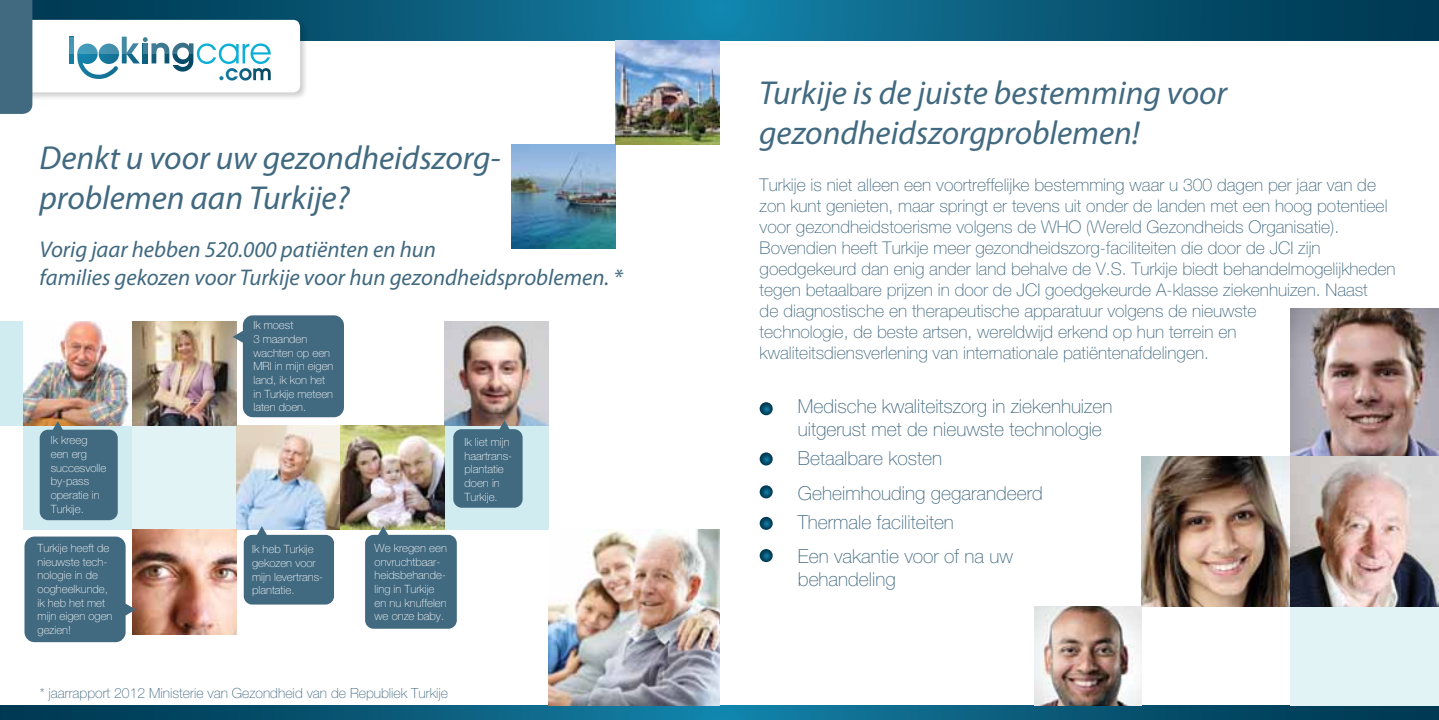
<style>
.page{position:relative;width:1439px;height:720px;background:#fff}
.page>*{position:absolute;margin:0;border:0;box-sizing:border-box;transform-origin:0 0}
.t1{font:italic 33.25px/39.9px "Myriad Pro";color:#416980}
.t2{font:italic 22.75px/27.3px "Myriad Pro";color:#416980}
.t3{font:100 19.25px/23.1px "Helvetica Neu";color:#416980}
.t4{font:100 17.5px/21px "Helvetica Neu";color:#416980}
.t5{font:100 14px "Helvetica Neu";color:#416980}
.t6{font:100 11.38px/13.7px "Helvetica Neu";color:#fff}
</style>
<div class="page">
<svg style="left:300px;top:0;width:1139px;height:40px;background:#0a5e7e"></svg>
<svg style="left:0;top:705px;width:1439px;height:14px;background:#0b5a78"></svg>
<div style="left:0;top:18px;width:309px;height:83px;background:#000;opacity:.2"></div>
<svg style="left:0;top:0;width:300px;height:114px"></svg>
<img style="left:511px;top:144px;width:104px;height:105px">
<img style="left:615px;top:40px;width:104px;height:104px">
<div style="left:445px;top:425px;width:104px;height:104px;background:#d0ecf0"></div>
<div style="left:23px;top:425px;width:109px;height:104px;background:#d0ecf0"></div>
<div style="left:0;top:321px;width:24px;height:104px;background:#d0ecf0"></div>
<div style="left:132px;top:425px;width:104px;height:104px;background:#e2f3f5"></div>
<img style="left:24px;top:321px;width:212px;height:104px">
<img style="left:236px;top:425px;width:209px;height:104px">
<img style="left:132px;top:529px;width:104px;height:105px">
<img style="left:445px;top:321px;width:104px;height:104px">
<svg style="left:233px;top:315px;width:111px;height:102px;background:#507488"></svg>
<svg style="left:24px;top:536px;width:112px;height:106px;background:#507286"></svg>
<svg style="left:453px;top:420px;width:69px;height:87px;background:#4b6f83"></svg>
<svg style="left:365px;top:526px;width:92px;height:102px;background:#4f7386"></svg>
<svg style="left:40px;top:421px;width:78px;height:99px;background:#4c6f82"></svg>
<svg style="left:244px;top:526px;width:90px;height:78px;background:#52778c"></svg>
<img style="left:549px;top:529px;width:170px;height:175px">
<div style="left:1290px;top:606px;width:149px;height:99px;background:#e2f3f5"></div>
<img style="left:1141px;top:456px;width:297px;height:150px">
<img style="left:1290px;top:309px;width:149px;height:149px">
<img style="left:1035px;top:606px;width:106px;height:99px">
<svg style="left:759px;top:402px;width:13px;height:13px"></svg>
<svg style="left:759px;top:452px;width:13px;height:13px"></svg>
<svg style="left:759px;top:485px;width:13px;height:13px"></svg>
<svg style="left:759px;top:516px;width:13px;height:13px"></svg>
<svg style="left:759px;top:549px;width:13px;height:13px"></svg>
<h1 class="t1" style="left:40px;top:137px;width:463px">Denkt u voor uw gezondheidszorg&shy;problemen aan Turkije?</h1>
<h2 class="t2" style="left:40px;top:235px;width:585px">Vorig jaar hebben 520.000 patiënten en hun<br>families gekozen voor Turkije voor hun gezondheidsproblemen. *</h2>
<p class="t6" style="left:51px;top:433px;width:57px">Ik kreeg een erg succesvolle by-pass operatie in<br>Turkije.</p>
<p class="t6" style="left:38px;top:541px;width:76px">Turkije heeft de nieuwste tech&shy;nologie in de oogheelkunde, ik heb het met mijn eigen ogen gezien!</p>
<p class="t6" style="left:253px;top:318px;width:82px">Ik moest<br>3 maanden wachten op een<br>MRI in mijn eigen land, ik kon het in Turkije meteen laten doen.</p>
<p class="t6" style="left:252px;top:542px;width:73px">Ik heb Turkije gekozen voor mijn levertrans&shy;plantatie.</p>
<p class="t6" style="left:375px;top:541px;width:74px">We kregen een onvruchtbaar&shy;heidsbehande&shy;ling in Turkije en nu knuffelen we onze baby.</p>
<p class="t6" style="left:464px;top:435px;width:49px">Ik liet mijn haartrans&shy;plantatie doen in<br>Turkije.</p>
<p class="t5" style="left:40px;top:684px;width:410px">* jaarrapport 2012 Ministerie van Gezondheid van de Republiek Turkije</p>
<h1 class="t1" style="left:759px;top:72px;width:469px">Turkije is de juiste bestemming voor gezondheidszorgproblemen!</h1>
<p class="t4" style="left:759px;top:174px;width:637px">Turkije is niet alleen een voortreffelijke bestemming waar u 300 dagen per jaar van de zon kunt genieten, maar springt er tevens uit onder de landen met een hoog potentieel voor gezondheidstoerisme volgens de WHO (Wereld Gezondheids Organisatie).<br>Bovendien heeft Turkije meer gezondheidszorg-faciliteiten die door de JCI zijn goedgekeurd dan enig ander land behalve de V.S. Turkije biedt behandelmogelijkheden tegen betaalbare prijzen in door de JCI goedgekeurde A-klasse ziekenhuizen. Naast<br>de diagnostische en therapeutische apparatuur volgens de nieuwste<br>technologie, de beste artsen, wereldwijd erkend op hun terrein en kwaliteitsdiensverlening van internationale patiëntenafdelingen.</p>
<p class="t3" style="left:798px;top:394px;width:316px">Medische kwaliteitszorg in ziekenhuizen uitgerust met de nieuwste technologie</p>
<p class="t3" style="left:798px;top:440px;width:246px;line-height:35.2px">Betaalbare kosten<br>Geheimhouding gegarandeerd</p>
<p class="t3" style="left:798px;top:505px;width:217px;line-height:33.8px">Thermale faciliteiten<br>Een vakantie voor of na uw</p>
<p class="t3" style="left:798px;top:567px;width:99px">behandeling</p>
</div>
